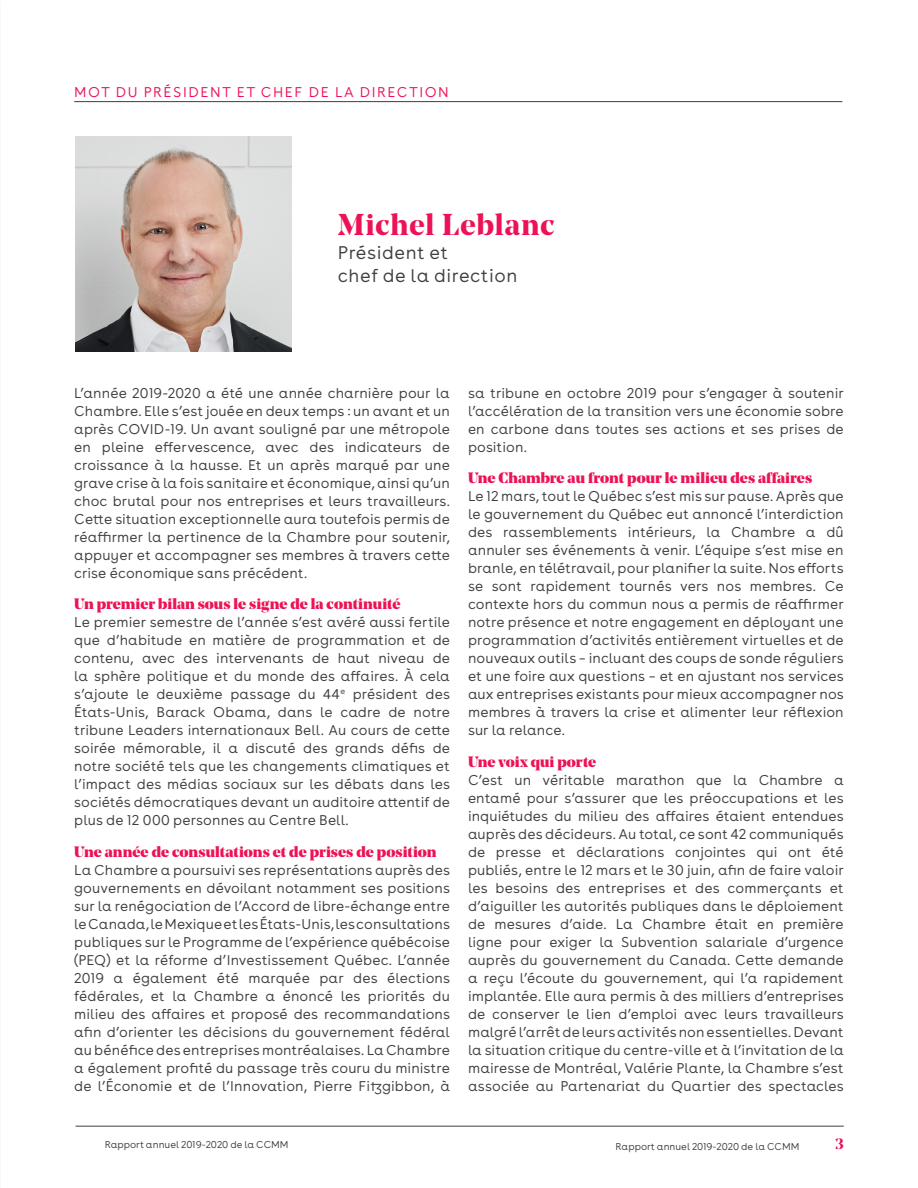
<style>
.page{position:relative;width:918px;height:1188px;background:#fff}
.page>*{position:absolute;margin:0;border:0;box-sizing:border-box;transform-origin:0 0}
.t1{font:700 30px "Noe Display";letter-spacing:.03em;color:#ed1255}
.t2{font:300 19.5px "Buenos Aires";letter-spacing:.03em;color:#3e3e3f}
.t3{font:300 15px/18px "Buenos Aires";letter-spacing:.005em;color:#3e3e3f;text-align:justify}
.Sous-titre{font:900 15px "Noe Display";color:#ed1255}
.t4{font:300 15px "Buenos Aires";letter-spacing:.1em;color:#ed1255}
.t5{font:700 15px "Noe Display";color:#ed1255}
.t6{font:300 10.5px "Buenos Aires";color:#3e3e3f}
</style>
<div class="page">
<hr style="left:76px;top:1126px;width:768px;height:1px;background:#3e3e3f">
<hr style="left:74px;top:101px;width:768px;height:1px;background:#3e3e3f">
<hr style="left:0;top:0;width:1px;height:1188px;background:#ed1255">
<img style="left:75px;top:136px;width:216px;height:216px">
<p class="t4" style="left:74px;top:83px;width:376px">MOT DU PRÉSIDENT ET CHEF DE LA DIRECTION</p>
<p class="t1" style="left:338px;top:206px;width:218px">Michel Leblanc</p>
<p class="t2" style="left:338px;top:240px;width:112px">Président et</p>
<p class="t2" style="left:338px;top:264px;width:181px">chef de la direction</p>
<p class="t3" style="left:74px;top:384px;width:377px">L’année 2019-2020 a été une année charnière pour la Chambre. Elle s’est jouée en deux temps : un avant et un après COVID-19. Un avant souligné par une métropole en pleine effervescence, avec des indicateurs de croissance à la hausse. Et un après marqué par une grave crise à la fois sanitaire et économique, ainsi qu’un choc brutal pour nos entreprises et leurs travailleurs.<br>Cette situation exceptionnelle aura toutefois permis de réaffirmer la pertinence de la Chambre pour soutenir, appuyer et accompagner ses membres à travers cette crise économique sans précédent.</p>
<p class="Sous-titre" style="left:74px;top:594px;width:328px">Un premier bilan sous le signe de la continuité</p>
<p class="t3" style="left:74px;top:613px;width:377px">Le premier semestre de l’année s’est avéré aussi fertile que d’habitude en matière de programmation et de contenu, avec des intervenants de haut niveau de la sphère politique et du monde des affaires. À cela s’ajoute le deuxième passage du 44<sup>e</sup> président des États-Unis, Barack Obama, dans le cadre de notre tribune Leaders internationaux Bell. Au cours de cette soirée mémorable, il a discuté des grands défis de notre société tels que les changements climatiques et l’impact des médias sociaux sur les débats dans les sociétés démocratiques devant un auditoire attentif de plus de 12 000 personnes au Centre Bell.</p>
<p class="Sous-titre" style="left:74px;top:842px;width:364px">Une année de consultations et de prises de position</p>
<p class="t3" style="left:74px;top:861px;width:377px">La Chambre a poursuivi ses représentations auprès des gouvernements en dévoilant notamment ses positions sur la renégociation de l’Accord de libre-échange entre le Canada, le Mexique et les États-Unis, les consultations publiques sur le Programme de l’expérience québécoise (PEQ) et la réforme d’Investissement Québec. L’année 2019 a également été marquée par des élections fédérales, et la Chambre a énoncé les priorités du milieu des affaires et proposé des recommandations afin d’orienter les décisions du gouvernement fédéral au bénéfice des entreprises montréalaises. La Chambre a également profité du passage très couru du ministre de l’Économie et de l’Innovation, Pierre Fitzgibbon, à</p>
<p class="t6" style="left:105px;top:1139px;width:185px">Rapport annuel 2019-2020 de la CCMM</p>
<p class="t3" style="left:468px;top:384px;width:377px">sa tribune en octobre 2019 pour s’engager à soutenir l’accélération de la transition vers une économie sobre en carbone dans toutes ses actions et ses prises de position.</p>
<p class="Sous-titre" style="left:468px;top:468px;width:346px">Une Chambre au front pour le milieu des affaires</p>
<p class="t3" style="left:468px;top:487px;width:377px">Le 12 mars, tout le Québec s’est mis sur pause. Après que le gouvernement du Québec eut annoncé l’interdiction des rassemblements intérieurs, la Chambre a dû annuler ses événements à venir. L’équipe s’est mise en branle, en télétravail, pour planifier la suite. Nos efforts se sont rapidement tournés vers nos membres. Ce contexte hors du commun nous a permis de réaffirmer notre présence et notre engagement en déployant une programmation d’activités entièrement virtuelles et de nouveaux outils – incluant des coups de sonde réguliers et une foire aux questions – et en ajustant nos services aux entreprises existants pour mieux accompagner nos membres à travers la crise et alimenter leur réflexion sur la relance.</p>
<p class="Sous-titre" style="left:468px;top:752px;width:130px">Une voix qui porte</p>
<p class="t3" style="left:468px;top:771px;width:377px">C’est un véritable marathon que la Chambre a entamé pour s’assurer que les préoccupations et les inquiétudes du milieu des affaires étaient entendues auprès des décideurs. Au total, ce sont 42 communiqués de presse et déclarations conjointes qui ont été publiés, entre le 12 mars et le 30 juin, afin de faire valoir les besoins des entreprises et des commerçants et d’aiguiller les autorités publiques dans le déploiement de mesures d’aide. La Chambre était en première ligne pour exiger la Subvention salariale d’urgence auprès du gouvernement du Canada. Cette demande a reçu l’écoute du gouvernement, qui l’a rapidement implantée. Elle aura permis à des milliers d’entreprises de conserver le lien d’emploi avec leurs travailleurs malgré l’arrêt de leurs activités non essentielles. Devant la situation critique du centre-ville et à l’invitation de la mairesse de Montréal, Valérie Plante, la Chambre s’est associée au Partenariat du Quartier des spectacles</p>
<p class="t6" style="left:616px;top:1140px;width:185px">Rapport annuel 2019-2020 de la CCMM</p>
<p class="t5" style="left:835px;top:1134px;width:10px">3</p>
</div>
